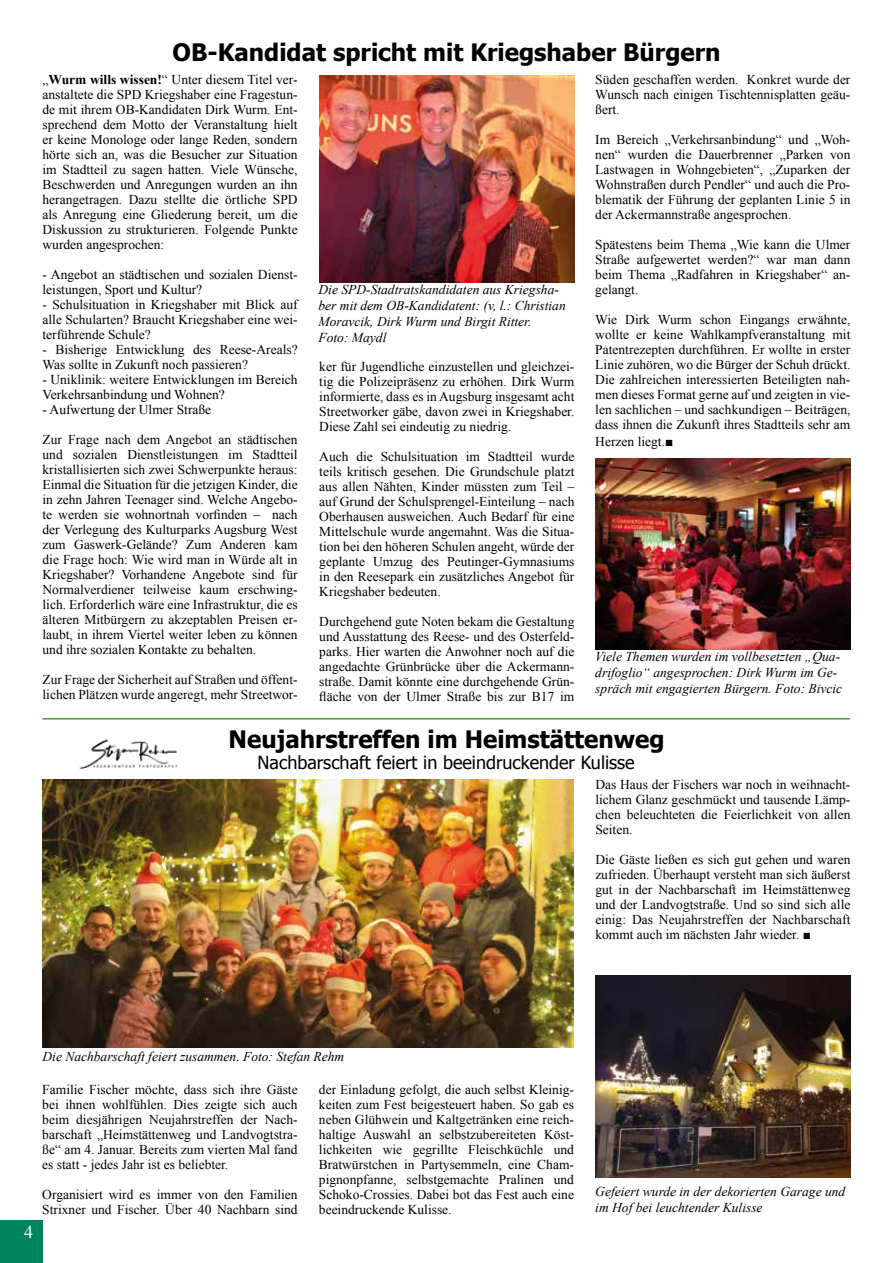
<style>
.page{position:relative;width:893px;height:1263px;background:#fff}
.page>*{position:absolute;margin:0;border:0;box-sizing:border-box;transform-origin:0 0}
.t1{font:700 24px "Tahoma";color:#000}
.t2{font:18px "Tahoma";color:#000}
.t3{font:18px "Times New Roman";color:#fff}
.t4{font:13.5px/15px "Times New Roman";color:#000;text-align:justify}
.t5{font:italic 13.5px/16.2px "Times New Roman";color:#000}
.s1{font-weight:700}
</style>
<div class="page">
<div style="left:0;top:1220px;width:43px;height:43px;background:#00835d"></div>
<img style="left:319px;top:75px;width:255px;height:207px">
<hr style="left:42px;top:718px;width:808px;height:1px;background:#3fa535">
<img style="left:595px;top:458px;width:255px;height:192px">
<img style="left:79px;top:739px;width:99px;height:31px">
<img style="left:596px;top:976px;width:254px;height:201px">
<img style="left:42px;top:779px;width:532px;height:268px">
<h1 class="t1" style="left:173px;top:36px;width:549px">OB-Kandidat spricht mit Kriegshaber Bürgern</h1>
<p class="t4" style="left:43px;top:72px;width:257px">„<span class="s1">Wurm wills wissen!</span>“ Unter diesem Titel ver&shy;anstaltete die SPD Kriegshaber eine Fragestun&shy;de mit ihrem OB-Kandidaten Dirk Wurm. Ent&shy;sprechend dem Motto der Veranstaltung hielt er keine Monologe oder lange Reden, sondern hörte sich an, was die Besucher zur Situation im Stadtteil zu sagen hatten. Viele Wünsche, Beschwerden und Anregungen wurden an ihn herangetragen. Dazu stellte die örtliche SPD als Anregung eine Gliederung bereit, um die Diskussion zu strukturieren. Folgende Punkte wurden angesprochen:</p>
<p class="t4" style="left:43px;top:267px;width:257px">- Angebot an städtischen und sozialen Dienst&shy;leistungen, Sport und Kultur?</p>
<p class="t4" style="left:43px;top:297px;width:257px">- Schulsituation in Kriegshaber mit Blick auf alle Schularten? Braucht Kriegshaber eine wei&shy;terführende Schule?</p>
<p class="t4" style="left:43px;top:342px;width:257px">- Bisherige Entwicklung des Reese-Areals?<br>Was sollte in Zukunft noch passieren?</p>
<p class="t4" style="left:43px;top:372px;width:257px">- Uniklinik: weitere Entwicklungen im Bereich<br>Verkehrsanbindung und Wohnen?</p>
<p class="t4" style="left:43px;top:402px;width:170px">- Aufwertung der Ulmer Straße</p>
<p class="t4" style="left:43px;top:432px;width:257px">Zur Frage nach dem Angebot an städtischen und sozialen Dienstleistungen im Stadtteil kristallisierten sich zwei Schwerpunkte heraus:<br>Einmal die Situation für die jetzigen Kinder, die in zehn Jahren Teenager sind. Welche Angebo&shy;te werden sie wohnortnah vorfinden – nach der Verlegung des Kulturparks Augsburg West zum Gaswerk-Gelände? Zum Anderen kam die Frage hoch: Wie wird man in Würde alt in Kriegshaber? Vorhandene Angebote sind für Normalverdiener teilweise kaum erschwing&shy;lich. Erforderlich wäre eine Infrastruktur, die es älteren Mitbürgern zu akzeptablen Preisen er&shy;laubt, in ihrem Viertel weiter leben zu können und ihre sozialen Kontakte zu behalten.</p>
<p class="t4" style="left:43px;top:672px;width:257px">Zur Frage der Sicherheit auf Straßen und öffent&shy;lichen Plätzen wurde angeregt, mehr Streetwor-</p>
<p class="t4" style="left:595px;top:72px;width:257px">Süden geschaffen werden. Konkret wurde der Wunsch nach einigen Tischtennisplatten geäu&shy;ßert.</p>
<p class="t4" style="left:595px;top:132px;width:257px">Im Bereich „Verkehrsanbindung“ und „Woh&shy;nen“ wurden die Dauerbrenner „Parken von Lastwagen in Wohngebieten“, „Zuparken der Wohnstraßen durch Pendler“ und auch die Pro&shy;blematik der Führung der geplanten Linie 5 in der Ackermannstraße angesprochen.</p>
<p class="t4" style="left:595px;top:237px;width:257px">Spätestens beim Thema „Wie kann die Ulmer Straße aufgewertet werden?“ war man dann beim Thema „Radfahren in Kriegshaber“ an&shy;gelangt.</p>
<p class="t4" style="left:595px;top:312px;width:257px">Wie Dirk Wurm schon Eingangs erwähnte, wollte er keine Wahlkampfveranstaltung mit Patentrezepten durchführen. Er wollte in erster Linie zuhören, wo die Bürger der Schuh drückt.<br>Die zahlreichen interessierten Beteiligten nah&shy;men dieses Format gerne auf und zeigten in vie&shy;len sachlichen – und sachkundigen – Beiträgen, dass ihnen die Zukunft ihres Stadtteils sehr am Herzen liegt.■</p>
<p class="t5" style="left:319px;top:281px;width:249px">Die SPD-Stadtratskandidaten aus Kriegsha&shy;ber mit dem OB-Kandidatent: (v, l.: Christian Moravcik, Dirk Wurm und Birgit Ritter.<br>Foto: Maydl</p>
<p class="t4" style="left:319px;top:359px;width:257px">ker für Jugendliche einzustellen und gleichzei&shy;tig die Polizeipräsenz zu erhöhen. Dirk Wurm informierte, dass es in Augsburg insgesamt acht Streetworker gäbe, davon zwei in Kriegshaber.<br>Diese Zahl sei eindeutig zu niedrig.</p>
<p class="t4" style="left:319px;top:449px;width:257px">Auch die Schulsituation im Stadtteil wurde teils kritisch gesehen. Die Grundschule platzt aus allen Nähten, Kinder müssten zum Teil – auf Grund der Schulsprengel-Einteilung – nach Oberhausen ausweichen. Auch Bedarf für eine Mittelschule wurde angemahnt. Was die Situa&shy;tion bei den höheren Schulen angeht, würde der geplante Umzug des Peutinger-Gymnasiums in den Reesepark ein zusätzliches Angebot für Kriegshaber bedeuten.</p>
<p class="t4" style="left:319px;top:614px;width:257px">Durchgehend gute Noten bekam die Gestaltung und Ausstattung des Reese- und des Osterfeld&shy;parks. Hier warten die Anwohner noch auf die angedachte Grünbrücke über die Ackermann&shy;straße. Damit könnte eine durchgehende Grün&shy;fläche von der Ulmer Straße bis zur B17 im</p>
<p class="t5" style="left:595px;top:648px;width:248px">Viele Themen wurden im vollbesetzten „Qua&shy;drifoglio“ angesprochen: Dirk Wurm im Ge&shy;spräch mit engagierten Bürgern. Foto: Bivcic</p>
<h1 class="t1" style="left:229px;top:722px;width:437px">Neujahrstreffen im Heimstättenweg</h1>
<h2 class="t2" style="left:258px;top:750px;width:379px">Nachbarschaft feiert in beeindruckender Kulisse</h2>
<p class="t4" style="left:595px;top:776px;width:257px">Das Haus der Fischers war noch in weihnacht&shy;lichem Glanz geschmückt und tausende Lämp&shy;chen beleuchteten die Feierlichkeit von allen Seiten.</p>
<p class="t4" style="left:595px;top:851px;width:257px">Die Gäste ließen es sich gut gehen und waren zufrieden. Überhaupt versteht man sich äußerst gut in der Nachbarschaft im Heimstättenweg und der Landvogtstraße. Und so sind sich alle einig: Das Neujahrstreffen der Nachbarschaft kommt auch im nächsten Jahr wieder. ■</p>
<h2 class="t3" style="left:24px;top:1219px;width:10px">4</h2>
<p class="t5" style="left:43px;top:1048px;width:303px">Die Nachbarschaft feiert zusammen. Foto: Stefan Rehm</p>
<p class="t4" style="left:319px;top:1081px;width:257px">der Einladung gefolgt, die auch selbst Kleinig&shy;keiten zum Fest beigesteuert haben. So gab es neben Glühwein und Kaltgetränken eine reich&shy;haltige Auswahl an selbstzubereiteten Köst&shy;lichkeiten wie gegrillte Fleischküchle und Bratwürstchen in Partysemmeln, eine Cham&shy;pignonpfanne, selbstgemachte Pralinen und Schoko-Crossies. Dabei bot das Fest auch eine beeindruckende Kulisse.</p>
<p class="t4" style="left:42px;top:1081px;width:257px">Familie Fischer möchte, dass sich ihre Gäste bei ihnen wohlfühlen. Dies zeigte sich auch beim diesjährigen Neujahrstreffen der Nach&shy;barschaft „Heimstättenweg und Landvogtstra&shy;ße“ am 4. Januar. Bereits zum vierten Mal fand es statt - jedes Jahr ist es beliebter.</p>
<p class="t4" style="left:42px;top:1186px;width:257px">Organisiert wird es immer von den Familien<br>Strixner und Fischer. Über 40 Nachbarn sind</p>
<p class="t5" style="left:595px;top:1183px;width:251px">Gefeiert wurde in der dekorierten Garage und im Hof bei leuchtender Kulisse</p>
</div>
